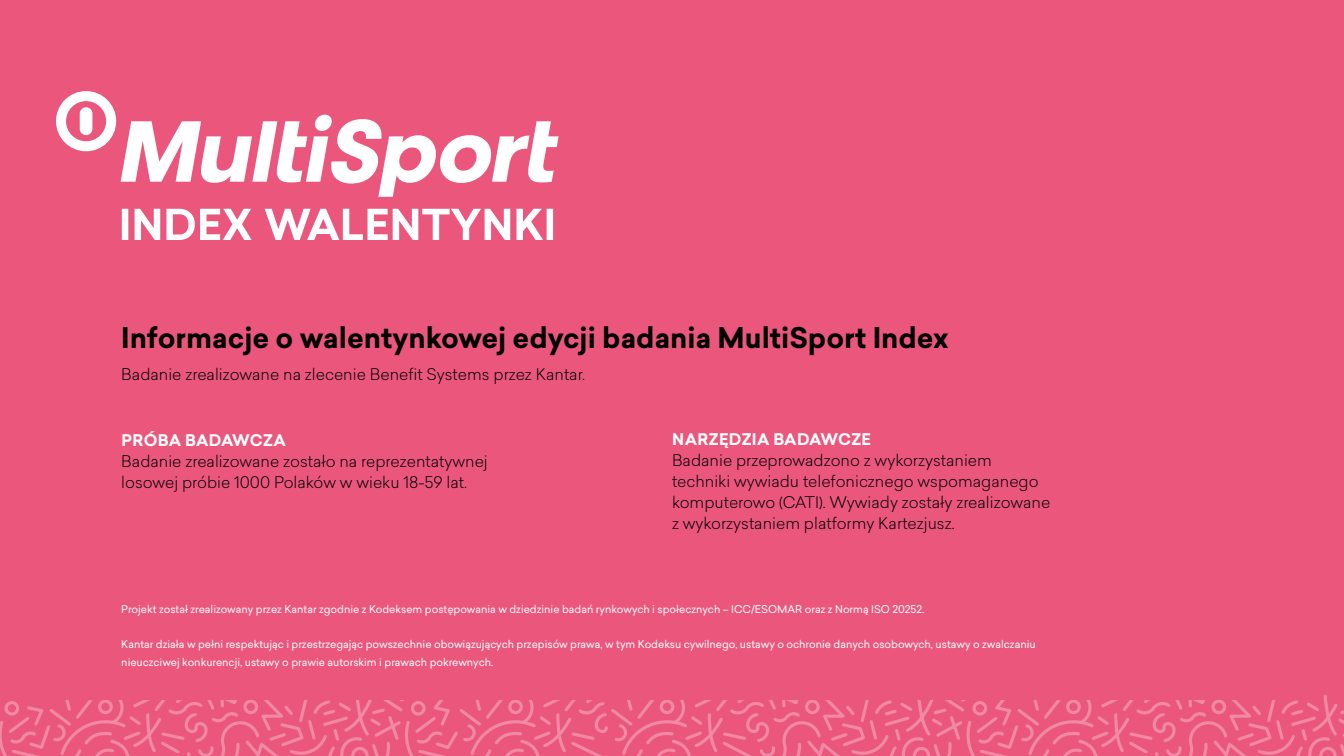
<style>
.page{position:relative;width:1344px;height:756px;background:#eb577c}
.page>*{position:absolute;margin:0;border:0;box-sizing:border-box;transform-origin:0 0}
.t1{font:700 28px "Sailec";color:#000}
.t2{font:300 15.75px/21px "Sailec";color:#000}
.t3{font:700 15.75px "Sailec";letter-spacing:.02em;color:#fff}
.t4{font:10.5px/17.5px "Sailec";color:#fff}
</style>
<div class="page">
<svg style="left:122px;top:209px;width:431px;height:31px"></svg>
<svg style="left:56px;top:91px;width:503px;height:106px"></svg>
<svg style="left:0;top:695px;width:1344px;height:61px"></svg>
<h1 class="t1" style="left:121px;top:318px;width:829px">Informacje o walentynkowej edycji badania MultiSport Index</h1>
<h2 class="t2" style="left:121px;top:363px;width:465px">Badanie zrealizowane na zlecenie Benefit Systems przez Kantar.</h2>
<h2 class="t3" style="left:122px;top:429px;width:166px">PRÓBA BADAWCZA</h2>
<h2 class="t2" style="left:121px;top:450px;width:368px">Badanie zrealizowane zostało na reprezentatywnej losowej próbie 1000 Polaków w wieku 18-59 lat.</h2>
<h2 class="t3" style="left:672px;top:428px;width:200px">NARZĘDZIA BADAWCZE</h2>
<h2 class="t2" style="left:672px;top:450px;width:380px">Badanie przeprowadzono z wykorzystaniem techniki wywiadu telefonicznego wspomaganego komputerowo (CATI). Wywiady zostały zrealizowane z wykorzystaniem platformy Kartezjusz.</h2>
<p class="t4" style="left:121px;top:600px;width:804px">Projekt został zrealizowany przez Kantar zgodnie z Kodeksem postępowania w dziedzinie badań rynkowych i społecznych – ICC/ESOMAR oraz z Normą ISO 20252.</p>
<p class="t4" style="left:121px;top:635px;width:916px">Kantar działa w pełni respektując i przestrzegając powszechnie obowiązujących przepisów prawa, w tym Kodeksu cywilnego, ustawy o ochronie danych osobowych, ustawy o zwalczaniu nieuczciwej konkurencji, ustawy o prawie autorskim i prawach pokrewnych.</p>
</div>
